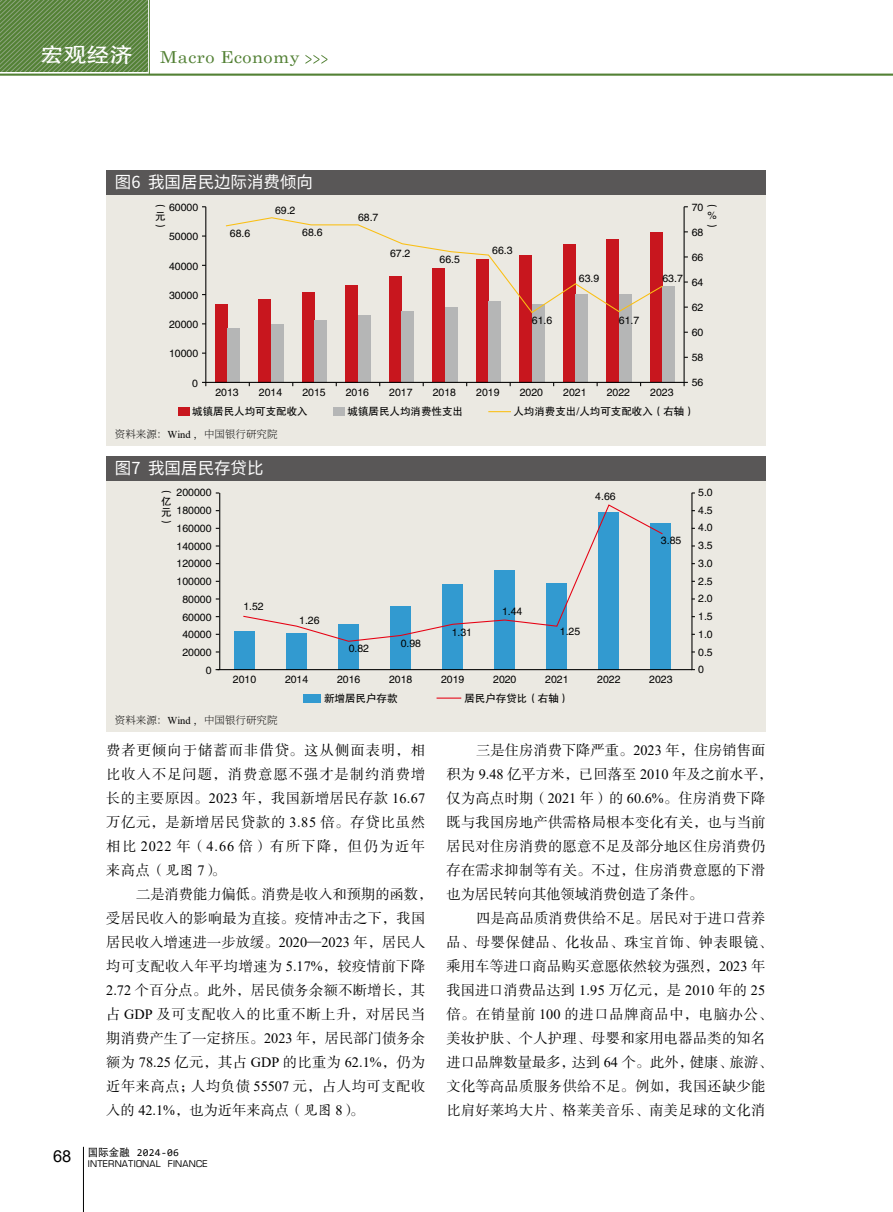
<style>
.page{position:relative;width:893px;height:1212px;background:#fff}
.page>*{position:absolute;margin:0;border:0;box-sizing:border-box;transform-origin:0 0}
.t1{font:21px "FZHTJW GB1 0";color:#fff;scale:1.1 1}
.t2{font:16.5px "Source Han Sans SC";color:#fff}
.t3{font:16.5px "Century Schoolbook";letter-spacing:.025em;color:#538135;scale:1.1 1}
.t4{font:14.25px/24px "FZSSK GBK1 0";letter-spacing:.02em;color:#000}
.t5{font:10.5px/17.7px "FZHTK GBK1 0";color:#000;text-align:justify}
.t6{font:200 10.5px "Source Han Serif CN";color:#000}
.t7{font:10.5px "Consolas";letter-spacing:.025em;color:#000}
.t8{font:9px "Eurostile";letter-spacing:.025em;color:#000}
.s1{font-family:"Times New Roman";font-weight:400}
.s2{font-family:"Times New Roman"}
.s3{font-family:"FZKTK GBK1 0"}
.s4{font-family:"Arial";font-size:16.5px}
.s5{font-family:"DFP Hei W5 GB"}
</style>
<div class="page">
<svg style="left:0;top:0;width:147px;height:72px;background:#648b4b"></svg>
<hr style="left:0;top:74px;width:893px;height:2px;background:#538135">
<svg style="left:305px;top:55px;width:22px;height:9px"></svg>
<hr style="left:149px;top:0;width:1px;height:75px;background:#538135">
<hr style="left:83px;top:1147px;width:1px;height:65px;background:#000">
<div style="left:106px;top:185px;width:659px;height:261px;background:#ebe9e2"></div>
<div style="left:106px;top:170px;width:659px;height:24px;background:#595757"></div>
<hr style="left:205px;top:207px;width:1px;height:175px;background:#000">
<hr style="left:684px;top:207px;width:1px;height:175px;background:#000">
<div style="left:215px;top:304px;width:13px;height:78px;background:#c8161e"></div>
<div style="left:228px;top:328px;width:12px;height:54px;background:#b5b6b6"></div>
<div style="left:259px;top:299px;width:12px;height:83px;background:#c8161e"></div>
<div style="left:271px;top:324px;width:12px;height:58px;background:#b5b6b6"></div>
<div style="left:302px;top:292px;width:13px;height:90px;background:#c8161e"></div>
<div style="left:315px;top:320px;width:12px;height:62px;background:#b5b6b6"></div>
<div style="left:346px;top:285px;width:12px;height:97px;background:#c8161e"></div>
<div style="left:358px;top:315px;width:12px;height:67px;background:#b5b6b6"></div>
<div style="left:389px;top:276px;width:12px;height:106px;background:#c8161e"></div>
<div style="left:401px;top:312px;width:13px;height:70px;background:#b5b6b6"></div>
<div style="left:433px;top:269px;width:12px;height:113px;background:#c8161e"></div>
<div style="left:445px;top:307px;width:12px;height:75px;background:#b5b6b6"></div>
<div style="left:476px;top:259px;width:12px;height:123px;background:#c8161e"></div>
<div style="left:488px;top:301px;width:13px;height:81px;background:#b5b6b6"></div>
<div style="left:520px;top:255px;width:12px;height:127px;background:#c8161e"></div>
<div style="left:532px;top:304px;width:12px;height:78px;background:#b5b6b6"></div>
<div style="left:563px;top:244px;width:12px;height:138px;background:#c8161e"></div>
<div style="left:575px;top:294px;width:13px;height:88px;background:#b5b6b6"></div>
<div style="left:607px;top:239px;width:12px;height:143px;background:#c8161e"></div>
<div style="left:619px;top:294px;width:12px;height:88px;background:#b5b6b6"></div>
<div style="left:650px;top:232px;width:12px;height:150px;background:#c8161e"></div>
<div style="left:662px;top:286px;width:13px;height:96px;background:#b5b6b6"></div>
<svg style="left:225px;top:217px;width:438px;height:97px"></svg>
<hr style="left:202px;top:382px;width:482px;height:1px;background:#000">
<div style="left:178px;top:407px;width:11px;height:9px;background:#c8161e"></div>
<div style="left:333px;top:407px;width:11px;height:9px;background:#b5b6b6"></div>
<svg style="left:488px;top:411px;width:23px;height:1px"></svg>
<div style="left:106px;top:471px;width:659px;height:261px;background:#ebe9e2"></div>
<div style="left:106px;top:456px;width:659px;height:24px;background:#595757"></div>
<div style="left:234px;top:631px;width:21px;height:39px;background:#329ad0"></div>
<div style="left:286px;top:633px;width:21px;height:37px;background:#329ad0"></div>
<div style="left:338px;top:624px;width:21px;height:46px;background:#329ad0"></div>
<div style="left:390px;top:606px;width:21px;height:64px;background:#329ad0"></div>
<div style="left:442px;top:584px;width:21px;height:86px;background:#329ad0"></div>
<div style="left:495px;top:570px;width:20px;height:100px;background:#329ad0"></div>
<div style="left:547px;top:583px;width:20px;height:87px;background:#329ad0"></div>
<div style="left:599px;top:513px;width:20px;height:157px;background:#329ad0"></div>
<div style="left:651px;top:523px;width:20px;height:147px;background:#329ad0"></div>
<hr style="left:219px;top:493px;width:1px;height:177px;background:#000">
<hr style="left:691px;top:493px;width:1px;height:177px;background:#000">
<svg style="left:243px;top:504px;width:420px;height:138px"></svg>
<hr style="left:217px;top:669px;width:475px;height:1px;background:#000">
<div style="left:303px;top:694px;width:17px;height:8px;background:#329ad0"></div>
<hr style="left:437px;top:697px;width:24px;height:2px;background:#e60012">
<h1 class="t1" style="left:40px;top:43px;width:85px">宏观经济</h1>
<p class="t3" style="left:160px;top:43px;width:128px">Macro Economy</p>
<p class="t2" style="left:115px;top:172px;width:200px">图6 我国居民边际消费倾向</p>
<p class="t5" style="left:155px;top:201px;width:12px;line-height:10.5px">︵元︶</p>
<p class="t5" style="left:169px;top:199px;width:31px">60000</p>
<p class="t5" style="left:169px;top:228px;width:31px">50000</p>
<p class="t5" style="left:169px;top:257px;width:31px">40000</p>
<p class="t5" style="left:169px;top:287px;width:31px">30000</p>
<p class="t5" style="left:169px;top:316px;width:31px">20000</p>
<p class="t5" style="left:169px;top:345px;width:31px">10000</p>
<p class="t5" style="left:192px;top:374px;width:7px">0</p>
<p class="t5" style="left:230px;top:224px;width:22px">68.6</p>
<p class="t5" style="left:275px;top:202px;width:22px">69.2</p>
<p class="t5" style="left:302px;top:224px;width:22px">68.6</p>
<p class="t5" style="left:358px;top:208px;width:22px">68.7</p>
<p class="t5" style="left:390px;top:245px;width:22px">67.2</p>
<p class="t5" style="left:439px;top:251px;width:22px">66.5</p>
<p class="t5" style="left:492px;top:242px;width:22px">66.3</p>
<p class="t5" style="left:532px;top:312px;width:22px">61.6</p>
<p class="t5" style="left:579px;top:270px;width:22px">63.9</p>
<p class="t5" style="left:619px;top:312px;width:22px">61.7</p>
<p class="t5" style="left:662px;top:270px;width:22px">63.7</p>
<p class="t5" style="left:692px;top:199px;width:13px">70</p>
<p class="t5" style="left:692px;top:224px;width:13px">68</p>
<p class="t5" style="left:692px;top:249px;width:13px">66</p>
<p class="t5" style="left:692px;top:274px;width:13px">64</p>
<p class="t5" style="left:692px;top:299px;width:13px">62</p>
<p class="t5" style="left:692px;top:324px;width:13px">60</p>
<p class="t5" style="left:692px;top:349px;width:13px">58</p>
<p class="t5" style="left:692px;top:374px;width:13px">56</p>
<p class="t5" style="left:707px;top:200px;width:11px;line-height:10.5px">︵ % ︶</p>
<p class="t5" style="left:215px;top:384px;width:25px">2013</p>
<p class="t5" style="left:259px;top:384px;width:25px">2014</p>
<p class="t5" style="left:302px;top:384px;width:25px">2015</p>
<p class="t5" style="left:346px;top:384px;width:25px">2016</p>
<p class="t5" style="left:389px;top:384px;width:25px">2017</p>
<p class="t5" style="left:433px;top:384px;width:25px">2018</p>
<p class="t5" style="left:476px;top:384px;width:25px">2019</p>
<p class="t5" style="left:520px;top:384px;width:25px">2020</p>
<p class="t5" style="left:563px;top:384px;width:25px">2021</p>
<p class="t5" style="left:607px;top:384px;width:25px">2022</p>
<p class="t5" style="left:650px;top:384px;width:25px">2023</p>
<p class="t5" style="left:192px;top:403px;width:117px">城镇居民人均可支配收入</p>
<p class="t5" style="left:348px;top:403px;width:117px">城镇居民人均消费性支出</p>
<p class="t5" style="left:513px;top:403px;width:183px">人均消费支出/人均可支配收入（右轴）</p>
<p class="t6" style="left:115px;top:428px;width:164px">资料来源：<span class="s1">Wind</span> ，中国银行研究院</p>
<p class="t2" style="left:115px;top:458px;width:150px">图7 我国居民存贷比</p>
<p class="t5" style="left:161px;top:486px;width:12px;line-height:10.5px">︵亿元︶</p>
<p class="t5" style="left:177px;top:484px;width:36px;text-align:right">200000<br>180000<br>160000<br>140000<br>120000<br>100000<br>80000<br>60000<br>40000<br>20000<br>0</p>
<p class="t5" style="left:698px;top:484px;width:16px">5.0<br>4.5<br>4.0<br>3.5<br>3.0<br>2.5<br>2.0<br>1.5<br>1.0<br>0.5<br>0</p>
<p class="t5" style="left:233px;top:671px;width:25px">2010</p>
<p class="t5" style="left:285px;top:671px;width:25px">2014</p>
<p class="t5" style="left:337px;top:671px;width:25px">2016</p>
<p class="t5" style="left:389px;top:671px;width:25px">2018</p>
<p class="t5" style="left:441px;top:671px;width:25px">2019</p>
<p class="t5" style="left:493px;top:671px;width:25px">2020</p>
<p class="t5" style="left:545px;top:671px;width:25px">2021</p>
<p class="t5" style="left:597px;top:671px;width:25px">2022</p>
<p class="t5" style="left:649px;top:671px;width:25px">2023</p>
<p class="t5" style="left:595px;top:488px;width:22px">4.66</p>
<p class="t5" style="left:661px;top:531px;width:22px">3.85</p>
<p class="t5" style="left:243px;top:598px;width:22px">1.52</p>
<p class="t5" style="left:502px;top:603px;width:22px">1.44</p>
<p class="t5" style="left:299px;top:612px;width:22px">1.26</p>
<p class="t5" style="left:560px;top:622px;width:22px">1.25</p>
<p class="t5" style="left:452px;top:623px;width:22px">1.31</p>
<p class="t5" style="left:401px;top:635px;width:22px">0.98</p>
<p class="t5" style="left:349px;top:640px;width:22px">0.82</p>
<p class="t6" style="left:115px;top:714px;width:164px">资料来源：<span class="s1">Wind</span> ，中国银行研究院</p>
<p class="t5" style="left:324px;top:690px;width:75px">新增居民户存款</p>
<p class="t5" style="left:464px;top:690px;width:106px">居民户存贷比（右轴）</p>
<p class="t4" style="left:106px;top:739px;width:320px;text-align:justify">费者更倾向于储蓄而非借贷。这从侧面表明，相比收入不足问题，消费意愿不强才是制约消费增长的主要原因。<span class="s2">2023</span> 年，我国新增居民存款 <span class="s2">16.67</span>万亿元，是新增居民贷款的 <span class="s2">3.85</span> 倍。存贷比虽然相比 <span class="s2">2022</span> 年（<span class="s2">4.66</span> 倍）有所下降，但仍为近年来高点（<span class="s3">见图</span> <span class="s2">7</span>）。</p>
<p class="t4" style="left:106px;top:883px;width:328px;text-indent:30px">二是消费能力偏低。消费是收入和预期的函数，受居民收入的影响最为直接。疫情冲击之下，我国居民收入增速进一步放缓。<span class="s2">2020</span>—<span class="s2">2023</span> 年，居民人均可支配收入年平均增速为 <span class="s2">5.17%</span>，较疫情前下降<br><span class="s2">2.72</span> 个百分点。此外，居民债务余额不断增长，其占 <span class="s2">GDP</span> 及可支配收入的比重不断上升，对居民当期消费产生了一定挤压。<span class="s2">2023</span> 年，居民部门债务余额为 <span class="s2">78.25</span> 亿元，其占 <span class="s2">GDP</span> 的比重为 <span class="s2">62.1%</span>，仍为近年来高点；人均负债 <span class="s2">55507</span> 元，占人均可支配收入的 <span class="s2">42.1%</span>，也为近年来高点（<span class="s3">见图</span> <span class="s2">8</span>）。</p>
<p class="t7" style="left:53px;top:1145px;width:127px"><span class="s4">68</span> <span class="s5">国际金融</span> 2024-06</p>
<p class="t8" style="left:88px;top:1158px;width:121px">INTERNATIONAL FINANCE</p>
<p class="t4" style="left:446px;top:739px;width:328px;text-indent:30px">三是住房消费下降严重。<span class="s2">2023</span> 年，住房销售面积为 <span class="s2">9.48</span> 亿平方米，已回落至 <span class="s2">2010</span> 年及之前水平，仅为高点时期（<span class="s2">2021</span> 年）的 <span class="s2">60.6%</span>。住房消费下降既与我国房地产供需格局根本变化有关，也与当前居民对住房消费的愿意不足及部分地区住房消费仍存在需求抑制等有关。不过，住房消费意愿的下滑也为居民转向其他领域消费创造了条件。</p>
<p class="t4" style="left:446px;top:907px;width:328px;text-indent:30px">四是高品质消费供给不足。居民对于进口营养品、母婴保健品、化妆品、珠宝首饰、钟表眼镜、乘用车等进口商品购买意愿依然较为强烈，<span class="s2">2023</span> 年我国进口消费品达到 <span class="s2">1.95</span> 万亿元，是 <span class="s2">2010</span> 年的 <span class="s2">25</span>倍。在销量前 <span class="s2">100</span> 的进口品牌商品中，电脑办公、美妆护肤、个人护理、母婴和家用电器品类的知名进口品牌数量最多，达到 <span class="s2">64</span> 个。此外，健康、旅游、文化等高品质服务供给不足。例如，我国还缺少能比肩好莱坞大片、格莱美音乐、南美足球的文化消</p>
</div>
